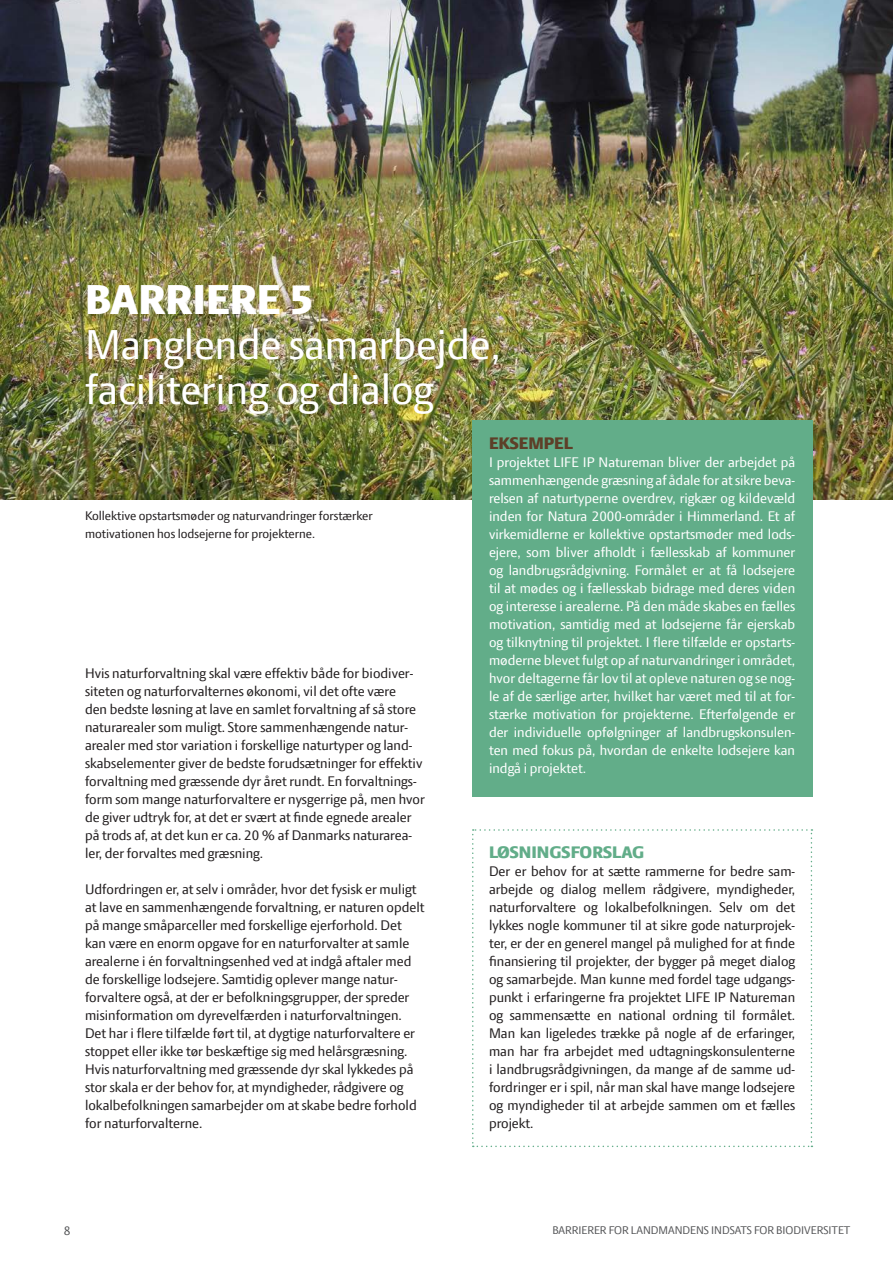
<style>
.page{position:relative;width:893px;height:1263px;background:#fff}
.page>*{position:absolute;margin:0;border:0;box-sizing:border-box;transform-origin:0 0}
.t1{font:45px/45px "LF Press Sans";color:#fff}
.t2{font:800 45px "LF Press Sans";color:#fff}
.t3{font:800 18px "LF Press Sans";color:#62ad89}
.t4{font:800 18px "LF Press Sans";color:#5d3f28}
.t5{font:15px/18px "LF Press Sans";color:#231f20}
.t6{font:15px/18px "LF Press Sans";color:#fff;text-align:justify}
.t7{font:13.5px/18px "LF Press Sans";color:#231f20}
.t8{font:13.5px "LF Press Sans";color:#57585a}
.t9{font:12px "LF Press Sans";color:#57585a}
</style>
<div class="page">
<svg style="left:472px;top:829px;width:340px;height:318px"></svg>
<img style="left:0;top:0;width:893px;height:499px">
<div style="left:472px;top:420px;width:340px;height:376px;background:#62ad89"></div>
<p class="t2" style="left:85px;top:274px;width:229px">BARRIERE 5</p>
<p class="t1" style="left:85px;top:322px;width:417px">Manglende samarbejde, facilitering og dialog</p>
<p class="t4" style="left:489px;top:433px;width:85px">EKSEMPEL</p>
<p class="t6" style="left:489px;top:453px;width:308px">I projektet LIFE IP Natureman bliver der arbejdet på sammenhængende græsning af ådale for at sikre beva&shy;relsen af naturtyperne overdrev, rigkær og kildevæld inden for Natura 2000-områder i Himmerland. Et af virkemidlerne er kollektive opstartsmøder med lods&shy;ejere, som bliver afholdt i fællesskab af kommuner og landbrugsrådgivning. Formålet er at få lodsejere til at mødes og i fællesskab bidrage med deres viden og interesse i arealerne. På den måde skabes en fælles motivation, samtidig med at lodsejerne får ejerskab og tilknytning til projektet. I flere tilfælde er opstarts&shy;møderne blevet fulgt op af naturvandringer i området, hvor deltagerne får lov til at opleve naturen og se nog&shy;le af de særlige arter, hvilket har været med til at for&shy;stærke motivation for projekterne. Efterfølgende er der individuelle opfølgninger af landbrugskonsulen&shy;ten med fokus på, hvordan de enkelte lodsejere kan indgå i projektet.</p>
<p class="t7" style="left:85px;top:507px;width:289px">Kollektive opstartsmøder og naturvandringer forstærker motivationen hos lodsejerne for projekterne.</p>
<p class="t5" style="left:85px;top:664px;width:341px">Hvis naturforvaltning skal være effektiv både for biodiver&shy;siteten og naturforvalternes økonomi, vil det ofte være<br>den bedste løsning at lave en samlet forvaltning af så store naturarealer som muligt. Store sammenhængende natur&shy;arealer med stor variation i forskellige naturtyper og land&shy;skabselementer giver de bedste forudsætninger for effektiv forvaltning med græssende dyr året rundt. En forvaltnings&shy;form som mange naturforvaltere er nysgerrige på, men hvor de giver udtryk for, at det er svært at finde egnede arealer på trods af, at det kun er ca. 20 % af Danmarks naturarea&shy;ler, der forvaltes med græsning.</p>
<p class="t5" style="left:85px;top:880px;width:341px">Udfordringen er, at selv i områder, hvor det fysisk er muligt at lave en sammenhængende forvaltning, er naturen opdelt på mange småparceller med forskellige ejerforhold. Det kan være en enorm opgave for en naturforvalter at samle arealerne i én forvaltningsenhed ved at indgå aftaler med de forskellige lodsejere. Samtidig oplever mange natur&shy;forvaltere også, at der er befolkningsgrupper, der spreder misinformation om dyrevelfærden i naturforvaltningen.<br>Det har i flere tilfælde ført til, at dygtige naturforvaltere er stoppet eller ikke tør beskæftige sig med helårsgræsning.<br>Hvis naturforvaltning med græssende dyr skal lykkedes på stor skala er der behov for, at myndigheder, rådgivere og lokalbefolkningen samarbejder om at skabe bedre forhold for naturforvalterne.</p>
<p class="t3" style="left:489px;top:842px;width:157px">LØSNINGSFORSLAG</p>
<p class="t5" style="left:489px;top:862px;width:308px;text-align:justify">Der er behov for at sætte rammerne for bedre sam&shy;arbejde og dialog mellem rådgivere, myndigheder, naturforvaltere og lokalbefolkningen. Selv om det lykkes nogle kommuner til at sikre gode naturprojek&shy;ter, er der en generel mangel på mulighed for at finde finansiering til projekter, der bygger på meget dialog og samarbejde. Man kunne med fordel tage udgangs&shy;punkt i erfaringerne fra projektet LIFE IP Natureman og sammensætte en national ordning til formålet.<br>Man kan ligeledes trække på nogle af de erfaringer, man har fra arbejdet med udtagningskonsulenterne i landbrugsrådgivningen, da mange af de samme ud&shy;fordringer er i spil, når man skal have mange lodsejere og myndigheder til at arbejde sammen om et fælles projekt.</p>
<p class="t8" style="left:64px;top:1223px;width:8px">8</p>
<p class="t9" style="left:553px;top:1223px;width:299px">BARRIERER FOR LANDMANDENS INDSATS FOR BIODIVERSITET</p>
</div>
